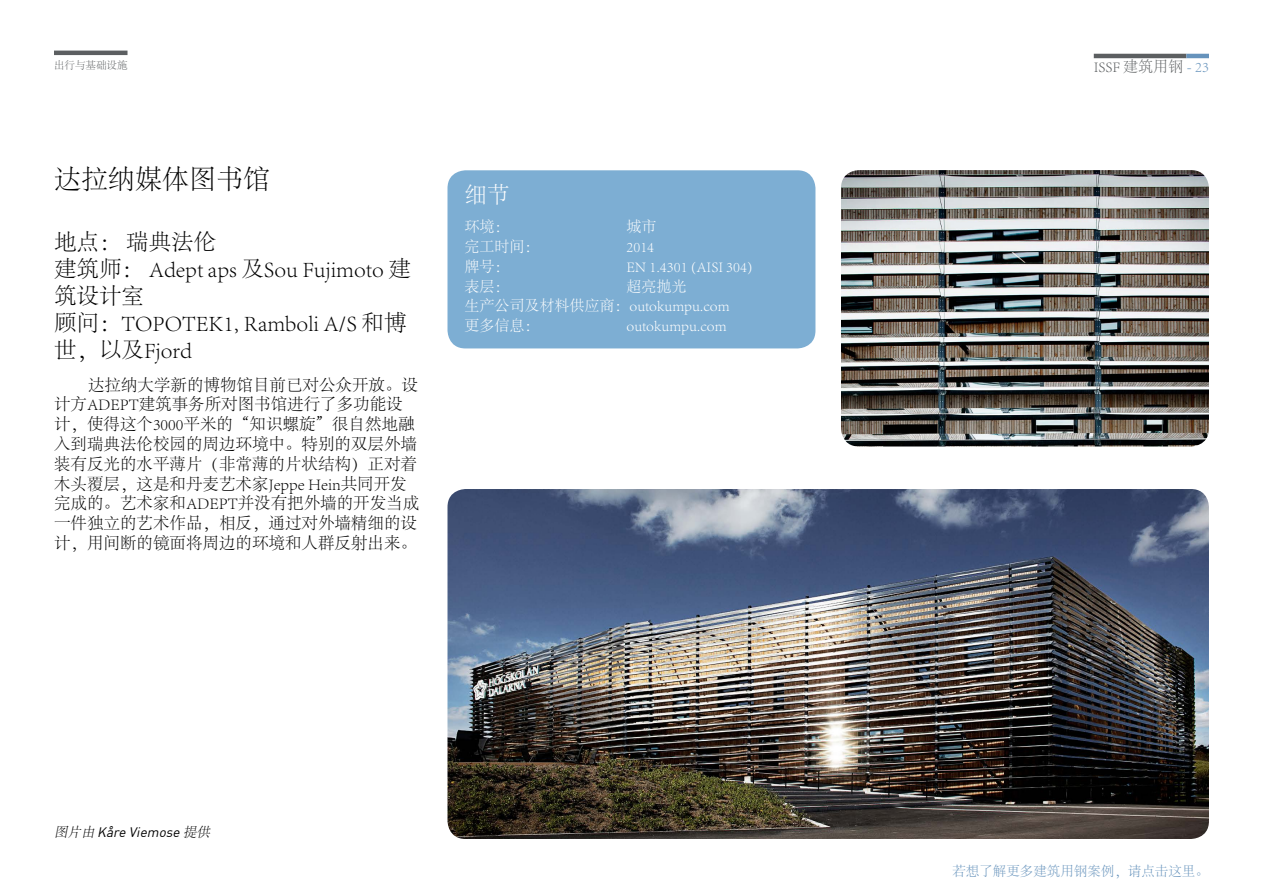
<style>
.page{position:relative;width:1263px;height:893px;background:#fff}
.page>*{position:absolute;margin:0;border:0;box-sizing:border-box;transform-origin:0 0}
._02_Header_1{font:300 27px "Adobe Song Std";color:#000}
._02_Header_2{font:300 22.5px/27px "Adobe Song Std";color:#000}
._02_Header_blue_boxe{font:300 22.5px "Adobe Song Std";color:#fff}
._03_Body_text{font:300 16.5px/19.8px "Adobe Song Std";color:#000}
._03_Body_text_blue_b{font:300 15px "Adobe Song Std";color:#fff}
.t1{font:300 15px "Adobe Song Std";color:#5c5f61}
._03_Body_text-2{font:300 13.5px "Adobe Song Std";color:#6693bc}
._04_Pictures{font:italic 13.5px "DIN";color:#000}
.Naam_CEO{font:300 10.5px "Adobe Song Std";color:#5c5f61}
.s1{font-family:"Adobe Song Std";font-weight:300}
.s2{color:#6693bc}
</style>
<div class="page">
<hr style="left:1094px;top:54px;width:92px;height:4px;background:#5c5f61">
<hr style="left:1186px;top:54px;width:23px;height:4px;background:#6693bc">
<img style="left:447px;top:489px;width:762px;height:350px">
<div style="left:447px;top:170px;width:368px;height:178px;background:#7daed3;border-radius:18px"></div>
<img style="left:841px;top:170px;width:368px;height:276px">
<hr style="left:54px;top:51px;width:74px;height:4px;background:#5c5f61">
<p class="Naam_CEO" style="left:54px;top:60px;width:75px">出行与基础设施</p>
<p class="_02_Header_1" style="left:54px;top:164px;width:217px">达拉纳媒体图书馆</p>
<p class="_02_Header_2" style="left:54px;top:229px;width:358px">地点： 瑞典法伦<br>建筑师： Adept aps 及Sou Fujimoto 建筑设计室<br>顾问：TOPOTEK1, Ramboli A/S 和博世，以及Fjord</p>
<p class="_03_Body_text" style="left:54px;top:375px;width:367px;text-indent:34px">达拉纳大学新的博物馆目前已对公众开放。设计方ADEPT建筑事务所对图书馆进行了多功能设计，使得这个3000平米的“知识螺旋”很自然地融入到瑞典法伦校园的周边环境中。特别的双层外墙装有反光的水平薄片（非常薄的片状结构）正对着木头覆层，这是和丹麦艺术家Jeppe Hein共同开发完成的。艺术家和ADEPT并没有把外墙的开发当成一件独立的艺术作品，相反，通过对外墙精细的设计，用间断的镜面将周边的环境和人群反射出来。</p>
<p class="_02_Header_blue_boxe" style="left:464px;top:182px;width:46px">细节</p>
<p class="_03_Body_text_blue_b" style="left:464px;top:219px;width:46px">环境：</p>
<p class="_03_Body_text_blue_b" style="left:626px;top:219px;width:31px">城市</p>
<p class="_03_Body_text_blue_b" style="left:464px;top:238px;width:76px">完工时间：</p>
<p class="_03_Body_text_blue_b" style="left:626px;top:238px;width:29px">2014</p>
<p class="_03_Body_text_blue_b" style="left:464px;top:258px;width:46px">牌号：</p>
<p class="_03_Body_text_blue_b" style="left:626px;top:258px;width:128px">EN 1.4301 (AISI 304)</p>
<p class="_03_Body_text_blue_b" style="left:464px;top:278px;width:46px">表层：</p>
<p class="_03_Body_text_blue_b" style="left:626px;top:278px;width:61px">超亮抛光</p>
<p class="_03_Body_text_blue_b" style="left:464px;top:298px;width:267px">生产公司及材料供应商：outokumpu.com</p>
<p class="_03_Body_text_blue_b" style="left:464px;top:318px;width:76px">更多信息：</p>
<p class="_03_Body_text_blue_b" style="left:626px;top:318px;width:102px">outokumpu.com</p>
<p class="_04_Pictures" style="left:54px;top:823px;width:161px"><span class="s1">图片由</span> Kåre Viemose <span class="s1">提供</span></p>
<p class="t1" style="left:1094px;top:59px;width:117px">ISSF 建筑用钢 <span class="s2">- 23</span></p>
<p class="_03_Body_text-2" style="left:952px;top:863px;width:258px">若想了解更多建筑用钢案例，请点击这里。</p>
</div>
